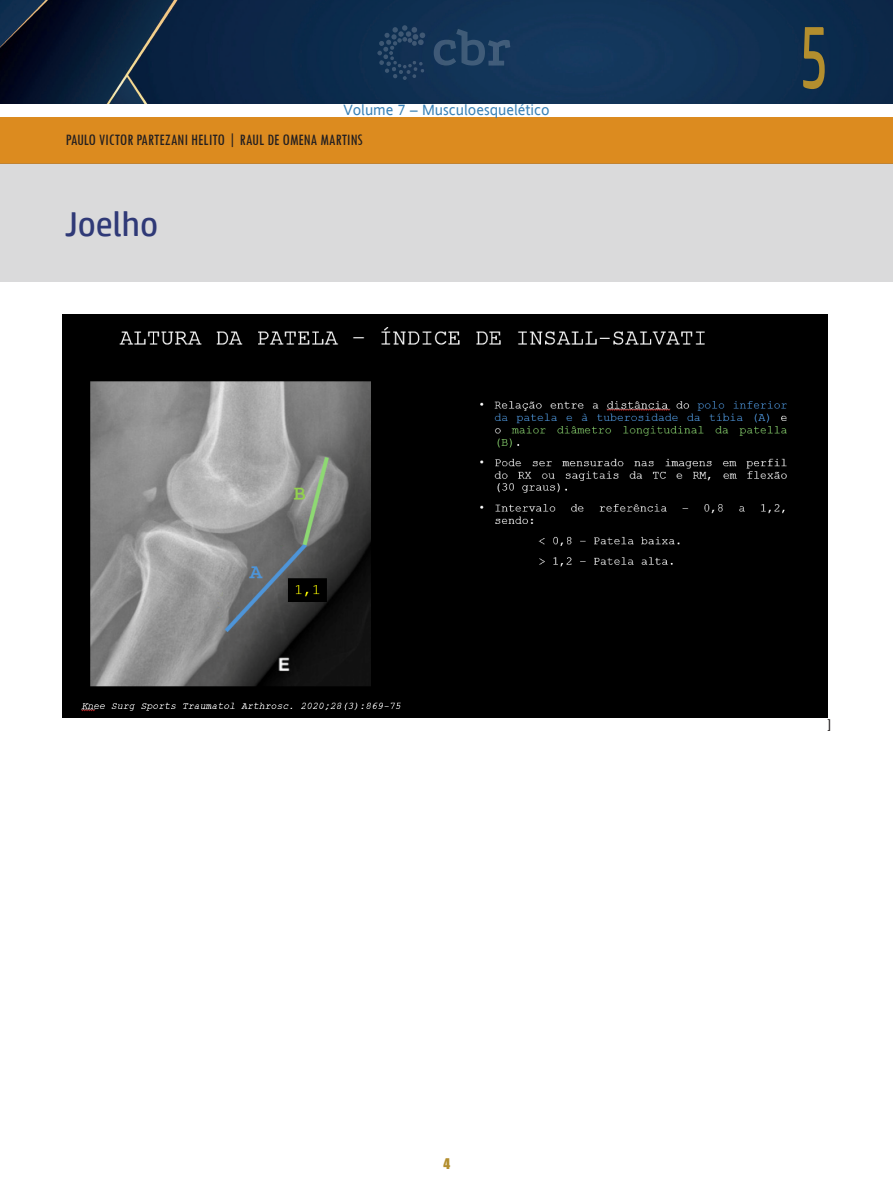
<style>
.page{position:relative;width:893px;height:1191px;background:#fff}
.page>*{position:absolute;margin:0;border:0;box-sizing:border-box;transform-origin:0 0}
.numero_capitulo{font:90px "HP Simplified";color:#b38e2e;scale:.6 1}
.titulo_capitulo{font:34.5px "HP Simplified";color:#2f3977}
.autores{font:condensed 16.5px "Tw Cen";color:#231f20}
.t1{font:15px "Andale Sansfor VST";color:#3981b6}
.t2{font:13.5px "Impact";color:#b38e2e}
.ALINHAMENTO_FIGURA{font:13.5px "Adelle";color:#231f20}
</style>
<div class="page">
<img style="left:0;top:0;width:893px;height:103px">
<div style="left:0;top:117px;width:893px;height:46px;background:#dc8b1f"></div>
<div style="left:0;top:163px;width:893px;height:119px;background:#dadadb"></div>
<svg style="left:434px;top:29px;width:76px;height:37px"></svg>
<svg style="left:377px;top:25px;width:48px;height:55px"></svg>
<img style="left:62px;top:315px;width:765px;height:403px">
<p class="t1" style="left:343px;top:100px;width:208px">Volume 7 – Musculoesquelético</p>
<p class="autores" style="left:66px;top:129px;width:299px">PAULO VICTOR PARTEZANI HELITO | RAUL DE OMENA MARTINS</p>
<p class="titulo_capitulo" style="left:65px;top:204px;width:95px">Joelho</p>
<p class="t2" style="left:444px;top:1153px;width:8px">4</p>
<p class="numero_capitulo" style="left:799px;top:5px;width:50px">5</p>
<p class="ALINHAMENTO_FIGURA" style="left:827px;top:715px;width:5px">]</p>
</div>
